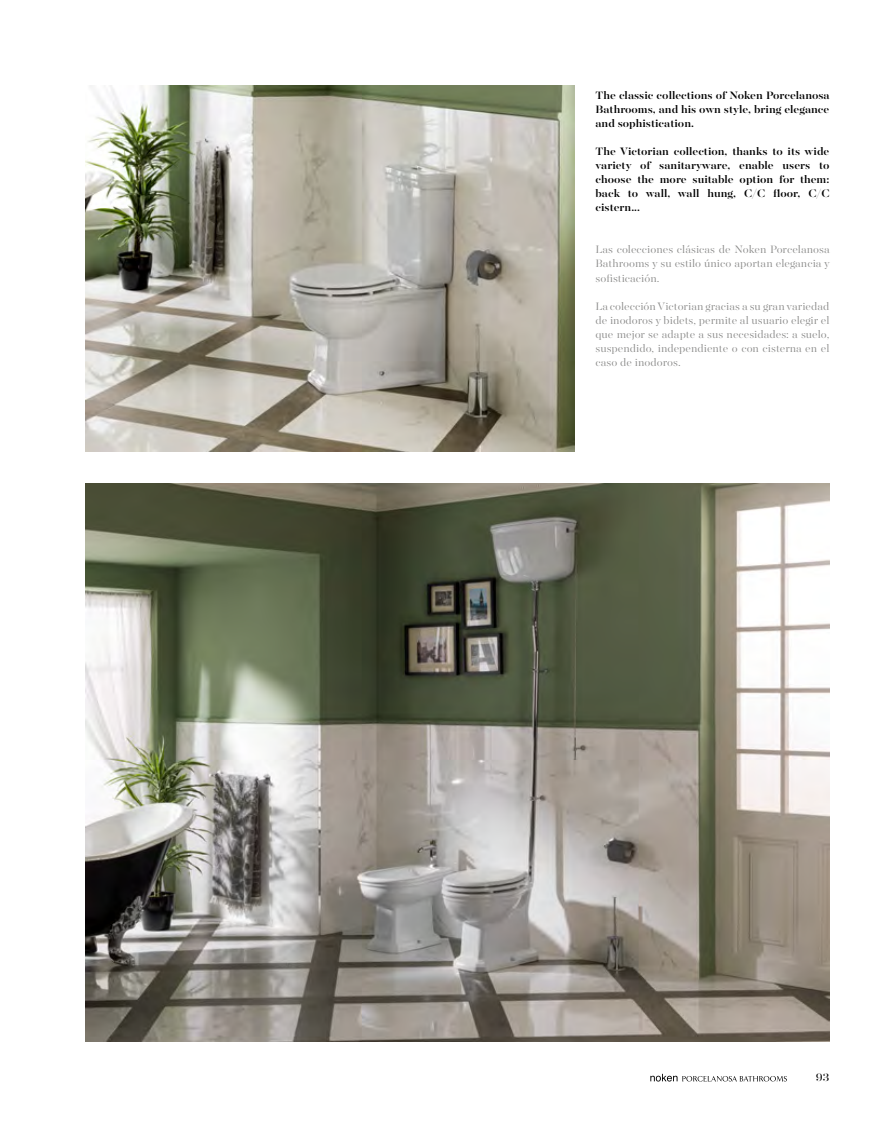
<style>
.page{position:relative;width:872px;height:1127px;background:#fff}
.page>*{position:absolute;margin:0;border:0;box-sizing:border-box;transform-origin:0 0}
.t1{font:300 12px/14.1px "Majesti Banner";color:#878786;text-align:justify}
.t2{font:500 12px/14.1px "Majesti Banner";color:#000;text-align:justify}
.t3{font:12px "Majesti Banner";color:#000}
</style>
<div class="page">
<img style="left:85px;top:484px;width:744px;height:558px">
<img style="left:85px;top:85px;width:489px;height:367px">
<svg style="left:650px;top:1074px;width:137px;height:7px"></svg>
<p class="t2" style="left:595px;top:89px;width:236px">The classic collections of Noken Porcelanosa Bathrooms, and his own style, bring elegance and sophistication.</p>
<p class="t2" style="left:595px;top:145px;width:235px">The Victorian collection, thanks to its wide variety of sanitaryware, enable users to choose the more suitable option for them: back to wall, wall hung, C/C floor, C/C cistern...</p>
<p class="t1" style="left:595px;top:244px;width:236px">Las colecciones clásicas de Noken Porcelanosa Bathrooms y su estilo único aportan elegancia y sofisticación.</p>
<p class="t1" style="left:595px;top:300px;width:235px">La colección Victorian gracias a su gran variedad de inodoros y bidets, permite al usuario elegir el que mejor se adapte a sus necesidades: a suelo, suspendido, independiente o con cisterna en el caso de inodoros.</p>
<p class="t3" style="left:816px;top:1070px;width:15px">93</p>
</div>
